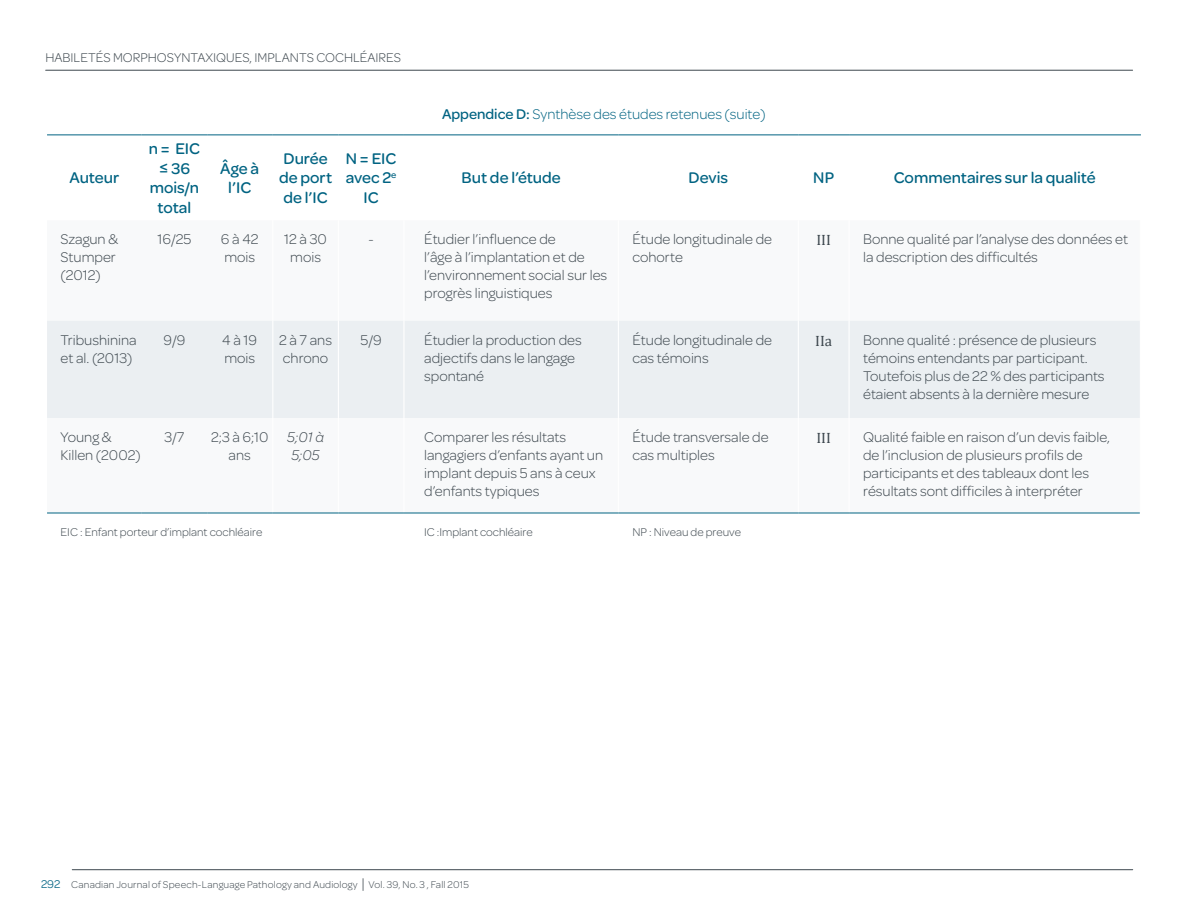
<style>
.page{position:relative;width:1188px;height:918px;background:#fff}
.page>*{position:absolute;margin:0;border:0;box-sizing:border-box;transform-origin:0 0}
.Text_centered{font:500 16.5px/19.8px "Omnes";color:#016382;text-align:center}
.Table_cell_indented{font:300 15px/18px "Omnes";color:#3d474e}
.Text_centered-2{font:300 15px/18px "Omnes";color:#3d474e}
.Appendix_paragraph{font:300 15px "Omnes";color:#016382}
.Text_centered-3{font:15px "Cambria Math";color:#3d474e}
.Text_centered-4{font:italic 300 15px/18px "Omnes";color:#3d474e}
.Running_Head{font:300 13.5px "Omnes";color:#3d474e}
.Table_notes{font:300 12px "Omnes";color:#3d474e}
.t1{font:300 10.5px "Omnes";letter-spacing:.015em;color:#3d474e}
.s1{font-weight:500}
.s2{font-weight:400;font-size:12px;color:#0c6988}
.s3{font-size:15px}
</style>
<div class="page">
<hr style="left:72px;top:869px;width:1061px;height:1px;background:#3d474e">
<hr style="left:46px;top:70px;width:1087px;height:1px;background:#3d474e">
<div style="left:47px;top:321px;width:1093px;height:97px;background:#ebeff2"></div>
<hr style="left:272px;top:321px;width:1px;height:97px;background:#fff">
<hr style="left:338px;top:321px;width:1px;height:97px;background:#fff">
<hr style="left:403px;top:321px;width:2px;height:97px;background:#fff">
<hr style="left:618px;top:321px;width:1px;height:97px;background:#fff">
<hr style="left:798px;top:321px;width:1px;height:97px;background:#fff">
<hr style="left:849px;top:321px;width:1px;height:97px;background:#fff">
<hr style="left:47px;top:135px;width:95px;height:1px;background:#016382">
<hr style="left:142px;top:135px;width:65px;height:1px;background:#016382">
<hr style="left:207px;top:135px;width:66px;height:1px;background:#016382">
<hr style="left:273px;top:135px;width:65px;height:1px;background:#016382">
<hr style="left:338px;top:135px;width:66px;height:1px;background:#016382">
<hr style="left:404px;top:135px;width:214px;height:1px;background:#016382">
<hr style="left:618px;top:135px;width:180px;height:1px;background:#016382">
<hr style="left:798px;top:135px;width:51px;height:1px;background:#016382">
<hr style="left:849px;top:135px;width:292px;height:1px;background:#016382">
<hr style="left:47px;top:513px;width:95px;height:1px;background:#016382">
<hr style="left:142px;top:513px;width:65px;height:1px;background:#016382">
<hr style="left:207px;top:513px;width:66px;height:1px;background:#016382">
<hr style="left:273px;top:513px;width:65px;height:1px;background:#016382">
<hr style="left:338px;top:513px;width:66px;height:1px;background:#016382">
<hr style="left:404px;top:513px;width:214px;height:1px;background:#016382">
<hr style="left:618px;top:513px;width:180px;height:1px;background:#016382">
<hr style="left:798px;top:513px;width:51px;height:1px;background:#016382">
<hr style="left:849px;top:513px;width:291px;height:1px;background:#016382">
<p class="Running_Head" style="left:45px;top:48px;width:357px">HABILETÉS MORPHOSYNTAXIQUES, IMPLANTS COCHLÉAIRES</p>
<p class="Text_centered" style="left:69px;top:167px;width:51px">Auteur</p>
<p class="Text_centered" style="left:149px;top:137px;width:53px">n = EIC ≤ 36 mois/n total</p>
<p class="Text_centered" style="left:220px;top:157px;width:41px">Âge à l’IC</p>
<p class="Text_centered" style="left:279px;top:147px;width:55px;text-align:left">Durée de port de l’IC</p>
<p class="Text_centered" style="left:346px;top:147px;width:52px">N = EIC avec 2<sup>e<br></sup>IC</p>
<p class="Appendix_paragraph" style="left:442px;top:104px;width:325px"><span class="s1">Appendice D:</span> Synthèse des études retenues (suite)</p>
<p class="Text_centered" style="left:462px;top:167px;width:101px">But de l’étude</p>
<p class="Text_centered" style="left:689px;top:167px;width:41px">Devis</p>
<p class="Text_centered" style="left:813px;top:167px;width:22px">NP</p>
<p class="Text_centered" style="left:894px;top:167px;width:204px">Commentaires sur la qualité</p>
<p class="Table_cell_indented" style="left:61px;top:230px;width:59px">Szagun &amp;<br>Stumper (2012)</p>
<p class="Text_centered-2" style="left:157px;top:230px;width:35px">16/25</p>
<p class="Text_centered-2" style="left:221px;top:230px;width:39px">6 à 42 mois</p>
<p class="Text_centered-2" style="left:284px;top:230px;width:44px;text-align:center">12 à 30 mois</p>
<p class="Text_centered-2" style="left:369px;top:230px;width:7px">-</p>
<p class="Table_cell_indented" style="left:424px;top:230px;width:184px">Étudier l’influence de<br>l’âge à l’implantation et de l’environnement social sur les progrès linguistiques</p>
<p class="Table_cell_indented" style="left:632px;top:230px;width:141px">Étude longitudinale de cohorte</p>
<p class="Text_centered-3" style="left:816px;top:232px;width:16px">III</p>
<p class="Table_cell_indented" style="left:863px;top:230px;width:266px">Bonne qualité par l’analyse des données et la description des difficultés</p>
<p class="Table_cell_indented" style="left:61px;top:330px;width:78px">Tribushinina et al. (2013)</p>
<p class="Text_centered-2" style="left:163px;top:330px;width:23px">9/9</p>
<p class="Text_centered-2" style="left:222px;top:330px;width:36px">4 à 19 mois</p>
<p class="Text_centered-2" style="left:279px;top:330px;width:54px">2 à 7 ans chrono</p>
<p class="Text_centered-2" style="left:361px;top:330px;width:23px">5/9</p>
<p class="Table_cell_indented" style="left:424px;top:330px;width:159px">Étudier la production des adjectifs dans le langage spontané</p>
<p class="Table_cell_indented" style="left:632px;top:330px;width:141px">Étude longitudinale de cas témoins</p>
<p class="Text_centered-3" style="left:815px;top:332px;width:19px">IIa</p>
<p class="Table_cell_indented" style="left:863px;top:330px;width:243px">Bonne qualité : présence de plusieurs témoins entendants par participant.<br>Toutefois plus de 22 % des participants étaient absents à la dernière mesure</p>
<p class="Table_cell_indented" style="left:61px;top:428px;width:82px">Young &amp;<br>Killen (2002)</p>
<p class="Text_centered-2" style="left:164px;top:428px;width:22px">3/7</p>
<p class="Text_centered-2" style="left:211px;top:428px;width:59px;text-align:center">2;3 à 6;10 ans</p>
<p class="Text_centered-4" style="left:287px;top:428px;width:38px">5;01 à<br>5;05</p>
<p class="Table_cell_indented" style="left:424px;top:428px;width:180px">Comparer les résultats langagiers d’enfants ayant un implant depuis 5 ans à ceux d’enfants typiques</p>
<p class="Table_cell_indented" style="left:632px;top:428px;width:138px">Étude transversale de cas multiples</p>
<p class="Text_centered-3" style="left:816px;top:429px;width:16px">III</p>
<p class="Table_cell_indented" style="left:863px;top:428px;width:249px">Qualité faible en raison d’un devis faible, de l’inclusion de plusieurs profils de participants et des tableaux dont les résultats sont difficiles à interpréter</p>
<p class="Table_notes" style="left:61px;top:524px;width:203px">EIC : Enfant porteur d’implant cochléaire</p>
<p class="Table_notes" style="left:424px;top:524px;width:110px">IC :Implant cochléaire</p>
<p class="Table_notes" style="left:632px;top:524px;width:110px">NP : Niveau de preuve</p>
<p class="t1" style="left:41px;top:878px;width:429px"><span class="s2">292</span> Canadian Journal of Speech-Language Pathology and Audiology <span class="s3">|</span> Vol. 39, No. 3 , Fall 2015</p>
</div>
